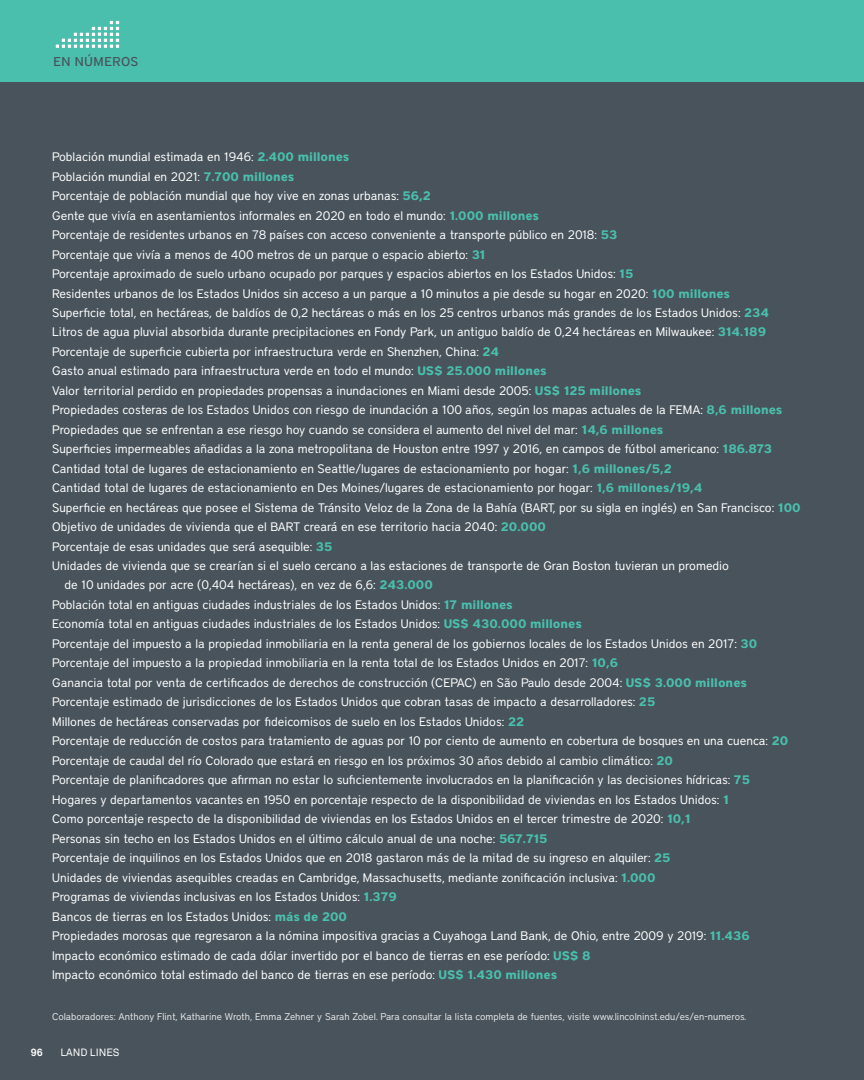
<style>
.page{position:relative;width:864px;height:1080px;background:#48535b}
.page>*{position:absolute;margin:0;border:0;box-sizing:border-box;transform-origin:0 0}
.t1{font:500 12.75px "District";letter-spacing:.045em;color:#48535b}
.t2{font:12.3px "District";color:#fff}
.t3{font:10.5px "Akkurat Pro";color:#fff}
.t4{font:700 10.5px "Akkurat Pro";color:#fff}
.t5{font:9.75px "District";color:#e6e7e8}
.s1{font-weight:700;color:#4abfad}
</style>
<div class="page">
<div style="left:0;top:0;width:864px;height:82px;background:#4abfad"></div>
<svg style="left:73px;top:44px;width:4px;height:4px"></svg>
<svg style="left:73px;top:38px;width:4px;height:4px"></svg>
<svg style="left:73px;top:32px;width:4px;height:4px"></svg>
<svg style="left:79px;top:44px;width:5px;height:4px"></svg>
<svg style="left:61px;top:44px;width:4px;height:4px"></svg>
<svg style="left:55px;top:44px;width:4px;height:4px"></svg>
<svg style="left:97px;top:44px;width:5px;height:4px"></svg>
<svg style="left:103px;top:44px;width:5px;height:4px"></svg>
<svg style="left:67px;top:44px;width:4px;height:4px"></svg>
<svg style="left:79px;top:38px;width:5px;height:4px"></svg>
<svg style="left:61px;top:38px;width:4px;height:4px"></svg>
<svg style="left:97px;top:38px;width:5px;height:4px"></svg>
<svg style="left:103px;top:38px;width:5px;height:4px"></svg>
<svg style="left:67px;top:38px;width:4px;height:4px"></svg>
<svg style="left:79px;top:32px;width:5px;height:4px"></svg>
<svg style="left:85px;top:44px;width:5px;height:4px"></svg>
<svg style="left:109px;top:44px;width:5px;height:4px"></svg>
<svg style="left:91px;top:44px;width:5px;height:4px"></svg>
<svg style="left:115px;top:44px;width:5px;height:4px"></svg>
<svg style="left:85px;top:38px;width:5px;height:4px"></svg>
<svg style="left:109px;top:38px;width:5px;height:4px"></svg>
<svg style="left:91px;top:38px;width:5px;height:4px"></svg>
<svg style="left:115px;top:38px;width:5px;height:4px"></svg>
<svg style="left:85px;top:32px;width:5px;height:4px"></svg>
<svg style="left:109px;top:32px;width:5px;height:4px"></svg>
<svg style="left:109px;top:20px;width:5px;height:5px"></svg>
<svg style="left:91px;top:32px;width:5px;height:4px"></svg>
<svg style="left:115px;top:32px;width:5px;height:4px"></svg>
<svg style="left:115px;top:20px;width:5px;height:5px"></svg>
<svg style="left:109px;top:26px;width:5px;height:5px"></svg>
<svg style="left:91px;top:26px;width:5px;height:5px"></svg>
<svg style="left:115px;top:26px;width:5px;height:5px"></svg>
<svg style="left:97px;top:32px;width:5px;height:4px"></svg>
<svg style="left:97px;top:26px;width:5px;height:5px"></svg>
<svg style="left:103px;top:32px;width:5px;height:4px"></svg>
<svg style="left:103px;top:26px;width:5px;height:5px"></svg>
<p class="t1" style="left:54px;top:54px;width:86px">EN NÚMEROS</p>
<p class="t2" style="left:52px;top:150px;width:299px">Población mundial estimada en 1946: <span class="s1">2.400 millones</span></p>
<p class="t2" style="left:52px;top:169px;width:244px">Población mundial en 2021: <span class="s1">7.700 millones</span></p>
<p class="t2" style="left:52px;top:189px;width:380px">Porcentaje de población mundial que hoy vive en zonas urbanas: <span class="s1">56,2</span></p>
<p class="t2" style="left:52px;top:208px;width:488px">Gente que vivía en asentamientos informales en 2020 en todo el mundo: <span class="s1">1.000 millones</span></p>
<p class="t2" style="left:52px;top:228px;width:567px">Porcentaje de residentes urbanos en 78 países con acceso conveniente a transporte público en 2018: <span class="s1">53</span></p>
<p class="t2" style="left:52px;top:247px;width:435px">Porcentaje que vivía a menos de 400 metros de un parque o espacio abierto: <span class="s1">31</span></p>
<p class="t2" style="left:52px;top:267px;width:583px">Porcentaje aproximado de suelo urbano ocupado por parques y espacios abiertos en los Estados Unidos: <span class="s1">15</span></p>
<p class="t2" style="left:52px;top:286px;width:679px">Residentes urbanos de los Estados Unidos sin acceso a un parque a 10 minutos a pie desde su hogar en 2020: <span class="s1">100 millones</span></p>
<p class="t2" style="left:52px;top:305px;width:718px">Superficie total, en hectáreas, de baldíos de 0,2 hectáreas o más en los 25 centros urbanos más grandes de los Estados Unidos: <span class="s1">234</span></p>
<p class="t2" style="left:52px;top:325px;width:715px">Litros de agua pluvial absorbida durante precipitaciones en Fondy Park, un antiguo baldío de 0,24 hectáreas en Milwaukee: <span class="s1">314.189</span></p>
<p class="t2" style="left:52px;top:344px;width:448px">Porcentaje de superficie cubierta por infraestructura verde en Shenzhen, China: <span class="s1">24</span></p>
<p class="t2" style="left:52px;top:364px;width:496px">Gasto anual estimado para infraestructura verde en todo el mundo: <span class="s1">US$ 25.000 millones</span></p>
<p class="t2" style="left:52px;top:383px;width:591px">Valor territorial perdido en propiedades propensas a inundaciones en Miami desde 2005: <span class="s1">US$ 125 millones</span></p>
<p class="t2" style="left:52px;top:403px;width:732px">Propiedades costeras de los Estados Unidos con riesgo de inundación a 100 años, según los mapas actuales de la FEMA: <span class="s1">8,6 millones</span></p>
<p class="t2" style="left:52px;top:422px;width:613px">Propiedades que se enfrentan a ese riesgo hoy cuando se considera el aumento del nivel del mar: <span class="s1">14,6 millones</span></p>
<p class="t2" style="left:52px;top:442px;width:722px">Superficies impermeables añadidas a la zona metropolitana de Houston entre 1997 y 2016, en campos de fútbol americano: <span class="s1">186.873</span></p>
<p class="t2" style="left:52px;top:461px;width:621px">Cantidad total de lugares de estacionamiento en Seattle/lugares de estacionamiento por hogar: <span class="s1">1,6 millones/5,2</span></p>
<p class="t2" style="left:52px;top:481px;width:652px">Cantidad total de lugares de estacionamiento en Des Moines/lugares de estacionamiento por hogar: <span class="s1">1,6 millones/19,4</span></p>
<p class="t2" style="left:52px;top:500px;width:750px">Superficie en hectáreas que posee el Sistema de Tránsito Veloz de la Zona de la Bahía (BART, por su sigla en inglés) en San Francisco: <span class="s1">100</span></p>
<p class="t2" style="left:52px;top:520px;width:495px">Objetivo de unidades de vivienda que el BART creará en ese territorio hacia 2040: <span class="s1">20.000</span></p>
<p class="t2" style="left:52px;top:539px;width:282px">Porcentaje de esas unidades que será asequible: <span class="s1">35</span></p>
<p class="t2" style="left:52px;top:559px;width:678px">Unidades de vivienda que se crearían si el suelo cercano a las estaciones de transporte de Gran Boston tuvieran un promedio</p>
<p class="t2" style="left:64px;top:578px;width:370px">de 10 unidades por acre (0,404 hectáreas), en vez de 6,6: <span class="s1">243.000</span></p>
<p class="t2" style="left:52px;top:597px;width:462px">Población total en antiguas ciudades industriales de los Estados Unidos: <span class="s1">17 millones</span></p>
<p class="t2" style="left:52px;top:617px;width:531px">Economía total en antiguas ciudades industriales de los Estados Unidos: <span class="s1">US$ 430.000 millones</span></p>
<p class="t2" style="left:52px;top:636px;width:706px">Porcentaje del impuesto a la propiedad inmobiliaria en la renta general de los gobiernos locales de los Estados Unidos en 2017: <span class="s1">30</span></p>
<p class="t2" style="left:52px;top:656px;width:567px">Porcentaje del impuesto a la propiedad inmobiliaria en la renta total de los Estados Unidos en 2017: <span class="s1">10,6</span></p>
<p class="t2" style="left:52px;top:675px;width:696px">Ganancia total por venta de certificados de derechos de construcción (CEPAC) en São Paulo desde 2004: <span class="s1">US$ 3.000 millones</span></p>
<p class="t2" style="left:52px;top:695px;width:605px">Porcentaje estimado de jurisdicciones de los Estados Unidos que cobran tasas de impacto a desarrolladores: <span class="s1">25</span></p>
<p class="t2" style="left:52px;top:714px;width:473px">Millones de hectáreas conservadas por fideicomisos de suelo en los Estados Unidos: <span class="s1">22</span></p>
<p class="t2" style="left:52px;top:734px;width:738px">Porcentaje de reducción de costos para tratamiento de aguas por 10 por ciento de aumento en cobertura de bosques en una cuenca: <span class="s1">20</span></p>
<p class="t2" style="left:52px;top:753px;width:622px">Porcentaje de caudal del río Colorado que estará en riesgo en los próximos 30 años debido al cambio climático: <span class="s1">20</span></p>
<p class="t2" style="left:52px;top:773px;width:699px">Porcentaje de planificadores que afirman no estar lo suficientemente involucrados en la planificación y las decisiones hídricas: <span class="s1">75</span></p>
<p class="t2" style="left:52px;top:792px;width:678px">Hogares y departamentos vacantes en 1950 en porcentaje respecto de la disponibilidad de viviendas en los Estados Unidos: <span class="s1">1</span></p>
<p class="t2" style="left:52px;top:812px;width:640px">Como porcentaje respecto de la disponibilidad de viviendas en los Estados Unidos en el tercer trimestre de 2020: <span class="s1">10,1</span></p>
<p class="t2" style="left:52px;top:831px;width:497px">Personas sin techo en los Estados Unidos en el último cálculo anual de una noche: <span class="s1">567.715</span></p>
<p class="t2" style="left:52px;top:851px;width:620px">Porcentaje de inquilinos en los Estados Unidos que en 2018 gastaron más de la mitad de su ingreso en alquiler: <span class="s1">25</span></p>
<p class="t2" style="left:52px;top:870px;width:605px">Unidades de viviendas asequibles creadas en Cambridge, Massachusetts, mediante zonificación inclusiva: <span class="s1">1.000</span></p>
<p class="t2" style="left:52px;top:890px;width:346px">Programas de viviendas inclusivas en los Estados Unidos: <span class="s1">1.379</span></p>
<p class="t2" style="left:52px;top:909px;width:296px">Bancos de tierras en los Estados Unidos: <span class="s1">más de 200</span></p>
<p class="t2" style="left:52px;top:929px;width:699px">Propiedades morosas que regresaron a la nómina impositiva gracias a Cuyahoga Land Bank, de Ohio, entre 2009 y 2019: <span class="s1">11.436</span></p>
<p class="t2" style="left:52px;top:948px;width:540px">Impacto económico estimado de cada dólar invertido por el banco de tierras en ese período: <span class="s1">US$ 8</span></p>
<p class="t2" style="left:52px;top:968px;width:507px">Impacto económico total estimado del banco de tierras en ese período: <span class="s1">US$ 1.430 millones</span></p>
<p class="t5" style="left:52px;top:1011px;width:696px">Colaboradores: Anthony Flint, Katharine Wroth, Emma Zehner y Sarah Zobel. Para consultar la lista completa de fuentes, visite www.lincolninst.edu/es/en-numeros.</p>
<p class="t4" style="left:31px;top:1046px;width:13px">96</p>
<p class="t3" style="left:60px;top:1047px;width:61px">LAND LINES</p>
</div>
